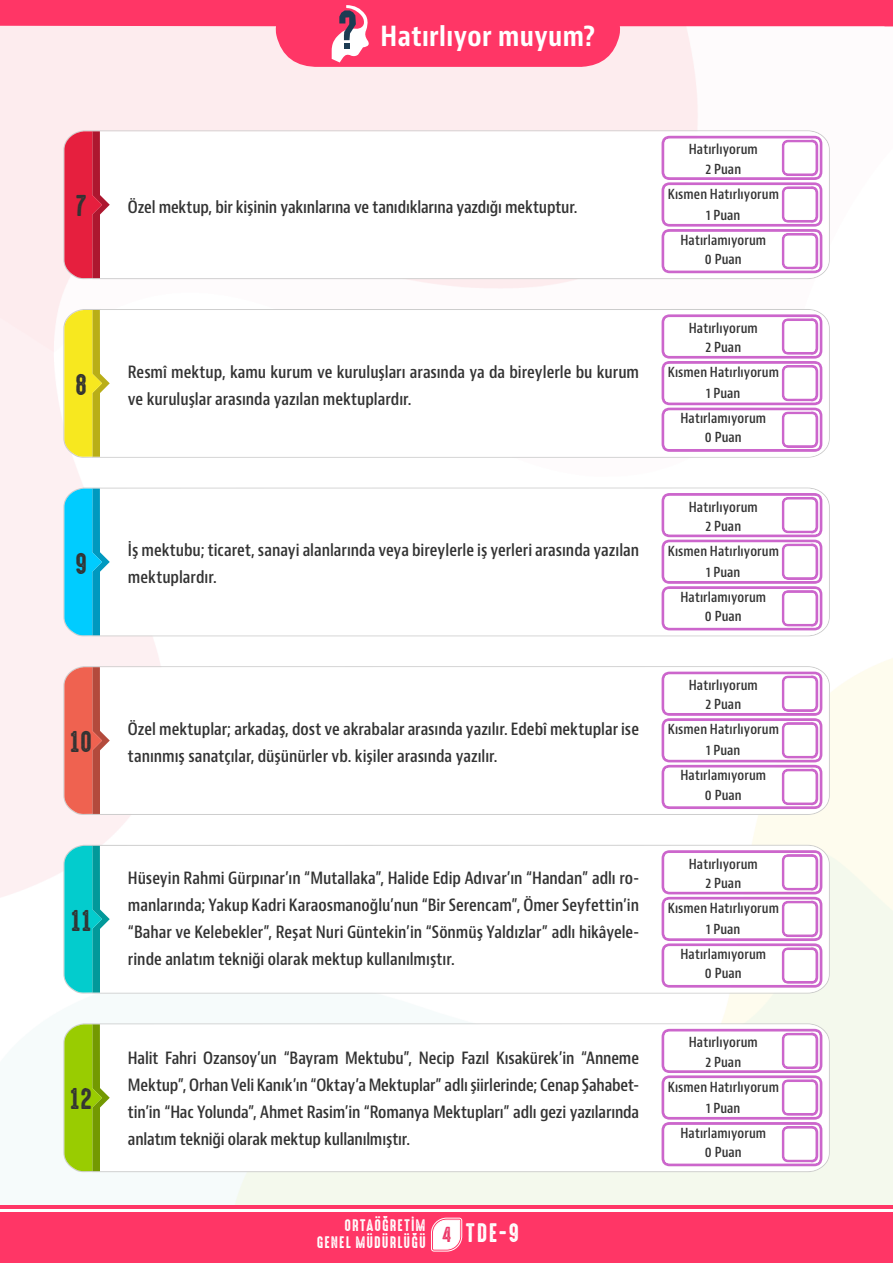
<style>
.page{position:relative;width:893px;height:1263px;background:#fff}
.page>*{position:absolute;margin:0;border:0;box-sizing:border-box;transform-origin:0 0}
.etkinlikadı{font:700 condensed 27px "Bernino Sans";letter-spacing:.015em;color:#fff}
.başlık{font:27px "High Voltage Rough";color:#333}
.t1{font:24px "High Voltage Rough";color:#fff}
.hatirliyor_muyum{font:600 condensed 16.5px/27px "Bernino Sans";color:#333}
.t2{font:15px/17.2px "High Voltage Rough";letter-spacing:.075em;color:#fff;text-align:right}
.hatirliyor_muyum-2{font:600 condensed 13.5px "Bernino Sans";letter-spacing:.005em;color:#333}
.s1{font-size:19.5px;color:#eb3666}
</style>
<div class="page">
<div style="left:0;top:67px;width:608px;height:7px;background:#fdecee"></div>
<hr style="left:0;top:1205px;width:893px;height:4px;background:#ff3666">
<div style="left:0;top:1212px;width:893px;height:51px;background:#ff3666"></div>
<svg style="left:0;top:0;width:893px;height:67px;background:#fe809e"></svg>
<svg style="left:430px;top:1217px;width:33px;height:35px"></svg>
<svg style="left:110px;top:131px;width:719px;height:147px"></svg>
<svg style="left:662px;top:136px;width:160px;height:137px"></svg>
<svg style="left:64px;top:131px;width:46px;height:147px"></svg>
<svg style="left:662px;top:314px;width:160px;height:138px"></svg>
<svg style="left:64px;top:310px;width:46px;height:147px"></svg>
<svg style="left:661px;top:489px;width:168px;height:146px"></svg>
<svg style="left:662px;top:493px;width:160px;height:137px"></svg>
<svg style="left:64px;top:489px;width:46px;height:146px"></svg>
<svg style="left:110px;top:667px;width:719px;height:147px"></svg>
<svg style="left:662px;top:672px;width:160px;height:137px"></svg>
<svg style="left:64px;top:667px;width:46px;height:147px"></svg>
<svg style="left:661px;top:846px;width:168px;height:146px"></svg>
<svg style="left:662px;top:850px;width:160px;height:138px"></svg>
<svg style="left:64px;top:846px;width:46px;height:146px"></svg>
<svg style="left:110px;top:1024px;width:719px;height:147px"></svg>
<svg style="left:662px;top:1029px;width:160px;height:137px"></svg>
<svg style="left:64px;top:1024px;width:46px;height:147px"></svg>
<svg style="left:332px;top:5px;width:38px;height:57px"></svg>
<p class="başlık" style="left:76px;top:185px;width:12px">7</p>
<p class="başlık" style="left:75px;top:364px;width:13px">8</p>
<p class="başlık" style="left:75px;top:543px;width:13px">9</p>
<p class="başlık" style="left:70px;top:721px;width:24px">10</p>
<p class="başlık" style="left:71px;top:900px;width:21px">11</p>
<p class="başlık" style="left:70px;top:1078px;width:23px">12</p>
<p class="etkinlikadı" style="left:381px;top:20px;width:216px">Hatırlıyor muyum?</p>
<p class="hatirliyor_muyum" style="left:128px;top:194px;width:451px">Özel mektup, bir kişinin yakınlarına ve tanıdıklarına yazdığı mektuptur.</p>
<p class="hatirliyor_muyum" style="left:128px;top:359px;width:513px">Resmî mektup, kamu kurum ve kuruluşları arasında ya da bireylerle bu kurum ve kuruluşlar arasında yazılan mektuplardır.</p>
<p class="hatirliyor_muyum" style="left:128px;top:537px;width:513px">İş mektubu; ticaret, sanayi alanlarında veya bireylerle iş yerleri arasında yazılan mektuplardır.</p>
<p class="hatirliyor_muyum" style="left:128px;top:716px;width:513px">Özel mektuplar; arkadaş, dost ve akrabalar arasında yazılır. Edebî mektuplar ise tanınmış sanatçılar, düşünürler vb. kişiler arasında yazılır.</p>
<p class="hatirliyor_muyum" style="left:128px;top:865px;width:513px;text-align:justify">Hüseyin Rahmi Gürpınar’ın “Mutallaka”, Halide Edip Adıvar’ın “Handan” adlı ro&shy;manlarında; Yakup Kadri Karaosmanoğlu’nun “Bir Serencam”, Ömer Seyfettin’in “Bahar ve Kelebekler”, Reşat Nuri Güntekin’in “Sönmüş Yaldızlar” adlı hikâyele&shy;rinde anlatım tekniği olarak mektup kullanılmıştır.</p>
<p class="hatirliyor_muyum" style="left:128px;top:1045px;width:513px;text-align:justify">Halit Fahri Ozansoy’un “Bayram Mektubu”, Necip Fazıl Kısakürek’in “Anneme Mektup”, Orhan Veli Kanık’ın “Oktay’a Mektuplar” adlı şiirlerinde; Cenap Şahabet&shy;tin’in “Hac Yolunda”, Ahmet Rasim’in “Romanya Mektupları” adlı gezi yazılarında anlatım tekniği olarak mektup kullanılmıştır.</p>
<p class="t2" style="left:317px;top:1216px;width:110px">ORTAÖĞRETİM<br>GENEL MÜDÜRLÜĞÜ</p>
<h2 class="t1" style="left:442px;top:1215px;width:79px"><span class="s1">4</span> TDE-9</h2>
<p class="hatirliyor_muyum-2" style="left:689px;top:141px;width:70px">Hatırlıyorum</p>
<p class="hatirliyor_muyum-2" style="left:705px;top:160px;width:37px">2 Puan</p>
<p class="hatirliyor_muyum-2" style="left:668px;top:186px;width:113px">Kısmen Hatırlıyorum</p>
<p class="hatirliyor_muyum-2" style="left:706px;top:206px;width:36px">1 Puan</p>
<p class="hatirliyor_muyum-2" style="left:680px;top:232px;width:87px">Hatırlamıyorum</p>
<p class="hatirliyor_muyum-2" style="left:705px;top:251px;width:38px">0 Puan</p>
<p class="hatirliyor_muyum-2" style="left:689px;top:320px;width:70px">Hatırlıyorum</p>
<p class="hatirliyor_muyum-2" style="left:705px;top:339px;width:37px">2 Puan</p>
<p class="hatirliyor_muyum-2" style="left:668px;top:364px;width:113px">Kısmen Hatırlıyorum</p>
<p class="hatirliyor_muyum-2" style="left:706px;top:385px;width:36px">1 Puan</p>
<p class="hatirliyor_muyum-2" style="left:680px;top:410px;width:87px">Hatırlamıyorum</p>
<p class="hatirliyor_muyum-2" style="left:705px;top:429px;width:38px">0 Puan</p>
<p class="hatirliyor_muyum-2" style="left:689px;top:498px;width:70px">Hatırlıyorum</p>
<p class="hatirliyor_muyum-2" style="left:705px;top:518px;width:37px">2 Puan</p>
<p class="hatirliyor_muyum-2" style="left:668px;top:543px;width:113px">Kısmen Hatırlıyorum</p>
<p class="hatirliyor_muyum-2" style="left:706px;top:564px;width:36px">1 Puan</p>
<p class="hatirliyor_muyum-2" style="left:680px;top:589px;width:87px">Hatırlamıyorum</p>
<p class="hatirliyor_muyum-2" style="left:705px;top:608px;width:38px">0 Puan</p>
<p class="hatirliyor_muyum-2" style="left:689px;top:677px;width:70px">Hatırlıyorum</p>
<p class="hatirliyor_muyum-2" style="left:705px;top:696px;width:37px">2 Puan</p>
<p class="hatirliyor_muyum-2" style="left:668px;top:721px;width:113px">Kısmen Hatırlıyorum</p>
<p class="hatirliyor_muyum-2" style="left:706px;top:742px;width:36px">1 Puan</p>
<p class="hatirliyor_muyum-2" style="left:680px;top:767px;width:87px">Hatırlamıyorum</p>
<p class="hatirliyor_muyum-2" style="left:705px;top:786px;width:38px">0 Puan</p>
<p class="hatirliyor_muyum-2" style="left:689px;top:856px;width:70px">Hatırlıyorum</p>
<p class="hatirliyor_muyum-2" style="left:705px;top:875px;width:37px">2 Puan</p>
<p class="hatirliyor_muyum-2" style="left:668px;top:900px;width:113px">Kısmen Hatırlıyorum</p>
<p class="hatirliyor_muyum-2" style="left:706px;top:921px;width:36px">1 Puan</p>
<p class="hatirliyor_muyum-2" style="left:680px;top:946px;width:87px">Hatırlamıyorum</p>
<p class="hatirliyor_muyum-2" style="left:705px;top:965px;width:38px">0 Puan</p>
<p class="hatirliyor_muyum-2" style="left:689px;top:1034px;width:70px">Hatırlıyorum</p>
<p class="hatirliyor_muyum-2" style="left:705px;top:1053px;width:37px">2 Puan</p>
<p class="hatirliyor_muyum-2" style="left:668px;top:1078px;width:113px">Kısmen Hatırlıyorum</p>
<p class="hatirliyor_muyum-2" style="left:706px;top:1099px;width:36px">1 Puan</p>
<p class="hatirliyor_muyum-2" style="left:680px;top:1124px;width:87px">Hatırlamıyorum</p>
<p class="hatirliyor_muyum-2" style="left:705px;top:1144px;width:38px">0 Puan</p>
</div>
